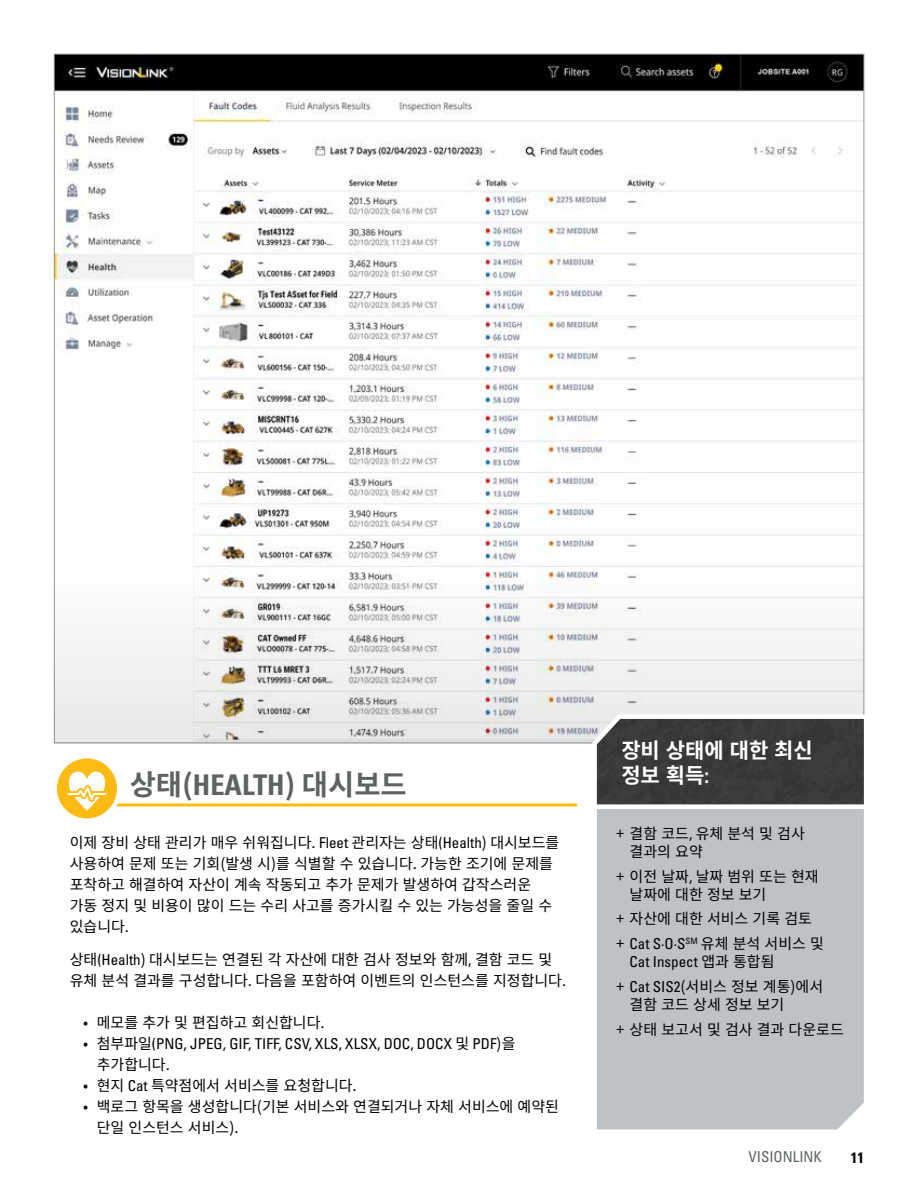
<style>
.page{position:relative;width:918px;height:1188px;background:#fff}
.page>*{position:absolute;margin:0;border:0;box-sizing:border-box;transform-origin:0 0}
.t1{font:700 28.5px "Noto Sans KR";color:#5e6263}
.t2{font:700 21px/25.5px "Noto Sans KR";color:#fff}
.t3{font:15px/21px "Noto Sans KR";color:#000}
.t4{font:condensed 15px "Univers LT Std";color:#000}
.t5{font:condensed 15px "Univers LT Std";color:#5e6263}
.t6{font:15px "Univers LTCYR 67 Bold Cond";color:#000}
.s1{font-family:"Univers LT Std";font-stretch:condensed}
.s2{font-family:"Noto Sans KR";font-stretch:normal}
</style>
<div class="page">
<img style="left:56px;top:56px;width:806px;height:266px">
<hr style="left:71px;top:803px;width:506px;height:3px;background:#fdba12">
<svg style="left:55px;top:756px;width:64px;height:65px;background:#fdc63c"></svg>
<div style="left:52px;top:754px;width:70px;height:69px;border:4px solid #fff;border-radius:50%"></div>
<svg style="left:68px;top:772px;width:38px;height:39px"></svg>
<svg style="left:54px;top:322px;width:810px;height:421px"></svg>
<svg style="left:590px;top:710px;width:275px;height:92px;background:#525153"></svg>
<div style="left:596px;top:802px;width:268px;height:328px;background:#bcc2c6"></div>
<h1 class="t1" style="left:130px;top:768px;width:279px">상태(<span class="s1">HEALTH</span>) 대시보드</h1>
<p class="t3" style="left:70px;top:833px;width:491px">이제 장비 상태 관리가 매우 쉬워집니다. <span class="s1">Fleet</span> 관리자는 상태<span class="s1">(Health</span>) 대시보드를 사용하여 문제 또는 기회(발생 시)를 식별할 수 있습니다. 가능한 조기에 문제를 포착하고 해결하여 자산이 계속 작동되고 추가 문제가 발생하여 갑작스러운 가동 정지 및 비용이 많이 드는 수리 사고를 증가시킬 수 있는 가능성을 줄일 수 있습니다.</p>
<p class="t3" style="left:70px;top:950px;width:498px">상태<span class="s1">(Health</span>) 대시보드는 연결된 각 자산에 대한 검사 정보와 함께<span class="s1">,</span> 결함 코드 및 유체 분석 결과를 구성합니다. 다음을 포함하여 이벤트의 인스턴스를 지정합니다.</p>
<p class="t3" style="left:83px;top:1013px;width:243px">• 메모를 추가 및 편집하고 회신합니다.</p>
<p class="t4" style="left:83px;top:1035px;width:434px"><span class="s2">• 첨부파일</span>(PNG, JPEG, GIF, TIFF, CSV, XLS, XLSX, DOC, DOCX <span class="s2">및</span> PDF<span class="s2">)을</span></p>
<p class="t3" style="left:97px;top:1055px;width:75px">추가합니다.</p>
<p class="t3" style="left:83px;top:1076px;width:275px">• 현지 <span class="s1">Cat</span> 특약점에서 서비스를 요청합니다.</p>
<p class="t3" style="left:97px;top:1097px;width:464px;text-indent:-14px">• 백로그 항목을 생성합니다(기본 서비스와 연결되거나 자체 서비스에 예약된 단일 인스턴스 서비스).</p>
<h2 class="t2" style="left:621px;top:738px;width:193px">장비 상태에 대한 최신 정보 획득<span class="s1">:</span></h2>
<p class="t3" style="left:630px;top:825px;width:177px;line-height:18px;text-indent:-14px">+ 결함 코드<span class="s1">,</span> 유체 분석 및 검사 결과의 요약</p>
<p class="t3" style="left:630px;top:867px;width:191px;line-height:18px;text-indent:-14px">+ 이전 날짜<span class="s1">,</span> 날짜 범위 또는 현재 날짜에 대한 정보 보기</p>
<p class="t3" style="left:616px;top:907px;width:209px;line-height:24.8px">+ 자산에 대한 서비스 기록 검토 + <span class="s1">Cat S∙O∙S</span><sup>SM</sup> 유체 분석 서비스 및</p>
<p class="t4" style="left:630px;top:952px;width:146px">Cat Inspect <span class="s2">앱과 통합됨</span></p>
<p class="t3" style="left:630px;top:978px;width:195px;line-height:18px;text-indent:-14px">+ <span class="s1">Cat SIS2</span>(서비스 정보 계통)에서 결함 코드 상세 정보 보기</p>
<p class="t3" style="left:616px;top:1019px;width:229px">+ 상태 보고서 및 검사 결과 다운로드</p>
<p class="t5" style="left:749px;top:1147px;width:75px">VISIONLINK</p>
<p class="t6" style="left:851px;top:1148px;width:15px">11</p>
</div>
